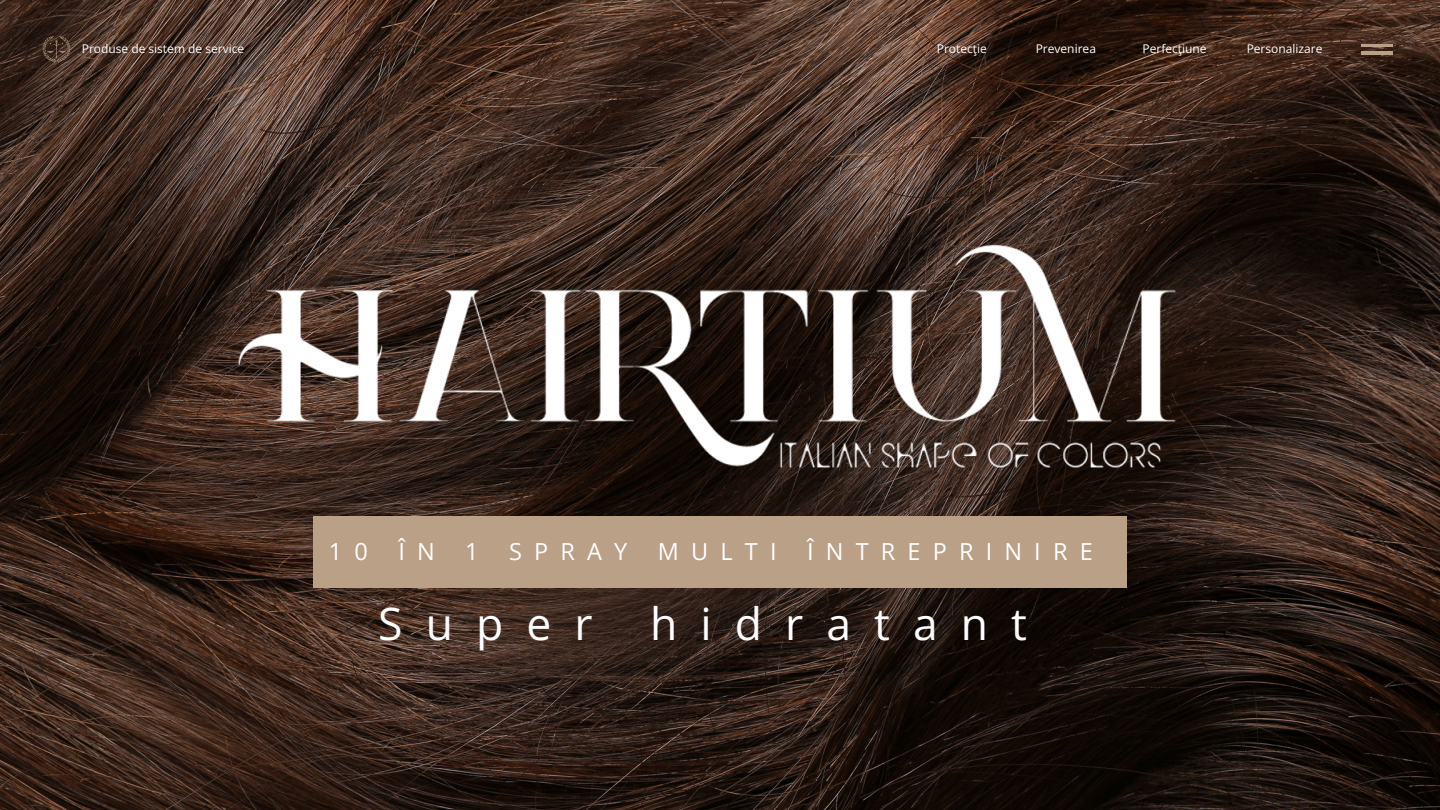
<style>
.page{position:relative;width:1440px;height:810px;background:#fff}
.page>*{position:absolute;margin:0;border:0;box-sizing:border-box;transform-origin:0 0}
.t1{font:44.5px "Open Sans";letter-spacing:.52em;color:#fff}
.t2{font:23.5px "Open Sans";letter-spacing:.52em;color:#fff}
.t3{font:12px "Open Sans";color:#fff}
</style>
<div class="page">
<img style="left:0;top:0;width:1440px;height:810px">
<img style="left:38px;top:31px;width:37px;height:36px">
<hr style="left:1362px;top:45px;width:31px;height:2px;background:#bba088">
<hr style="left:1362px;top:52px;width:31px;height:2px;background:#bba088">
<img style="left:112px;top:140px;width:1216px;height:457px">
<p class="t3" style="left:82px;top:40px;width:164px">Produse de sistem de service</p>
<p class="t3" style="left:937px;top:40px;width:52px">Protecţie</p>
<p class="t3" style="left:1036px;top:40px;width:62px">Prevenirea</p>
<p class="t3" style="left:1143px;top:40px;width:66px">Perfecţiune</p>
<p class="t3" style="left:1247px;top:40px;width:77px">Personalizare</p>
<p class="t2" style="left:329px;top:535px;width:41px">1 0</p>
<p class="t2" style="left:398px;top:535px;width:38px">Î N</p>
<p class="t2" style="left:465px;top:535px;width:15px">1</p>
<p class="t2" style="left:509px;top:535px;width:120px">SPRAY</p>
<p class="t2" style="left:658px;top:535px;width:120px">MULTI</p>
<p class="t2" style="left:807px;top:535px;width:287px">ÎNTREPRINIRE</p>
<p class="t1" style="left:378px;top:592px;width:216px">Super</p>
<p class="t1" style="left:650px;top:592px;width:378px">hidratant</p>
</div>
